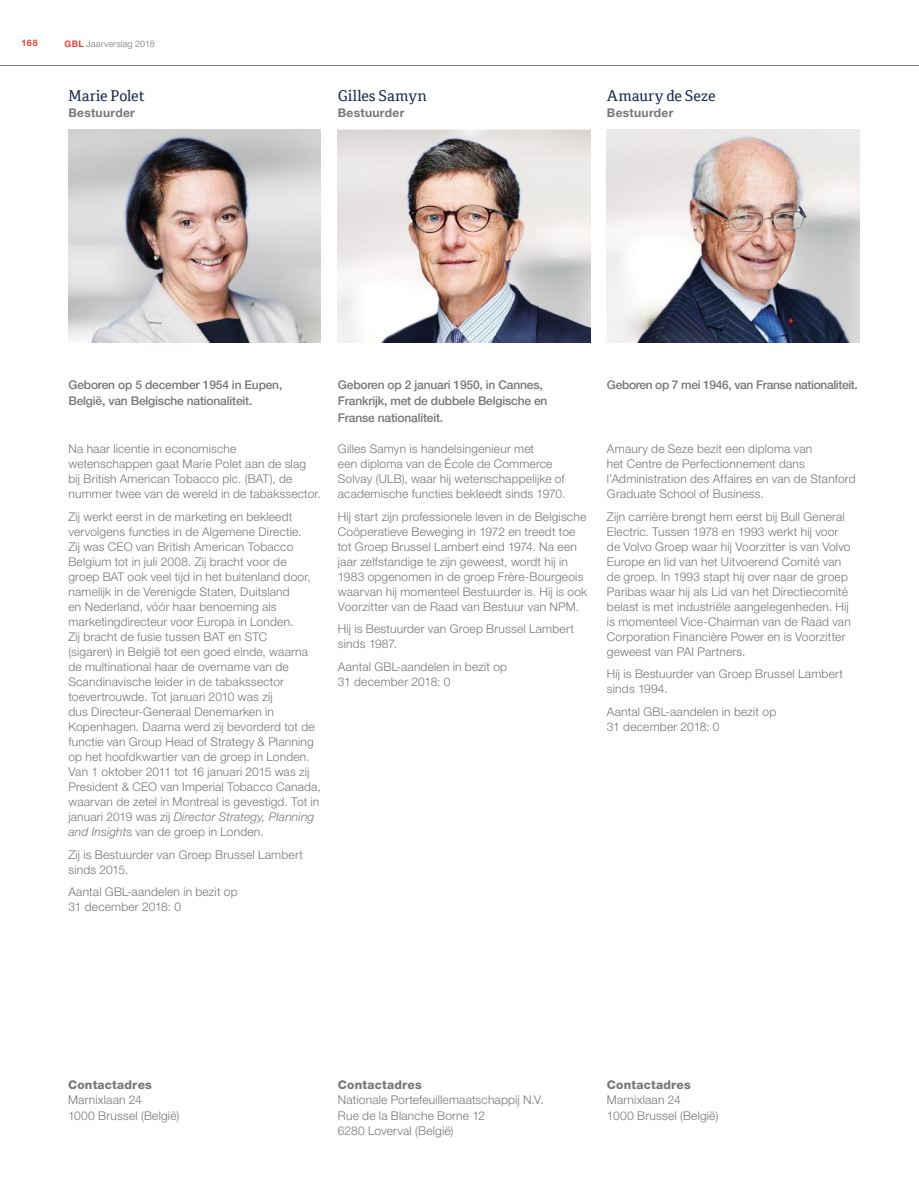
<style>
.page{position:relative;width:919px;height:1187px;background:#fff}
.page>*{position:absolute;margin:0;border:0;box-sizing:border-box;transform-origin:0 0}
.t1{font:15px "Cordale";color:#1b2b4c}
.t2{font:300 12px/15px "Helvetica Neue LT Std";letter-spacing:.015em;color:#76777a}
.t3{font:500 12px/16.5px "Helvetica Neue LT Std";letter-spacing:-.015em;color:#76777a}
.t4{font:800 12px "Helvetica Neue LT Std";letter-spacing:.015em;color:#76777a}
.t5{font:700 12px "Helvetica Neue LT Std";letter-spacing:.025em;color:#76777a}
.t6{font:300 9px "Helvetica Neue LT Std";letter-spacing:.02em;color:#76777a}
.t7{font:700 9px "Helvetica Neue LT Std";color:#e84138}
.s1{font-weight:700;color:#e84138}
.s2{font-style:italic}
</style>
<div class="page">
<img style="left:607px;top:130px;width:252px;height:212px">
<img style="left:68px;top:130px;width:253px;height:212px">
<img style="left:338px;top:130px;width:252px;height:212px">
<hr style="left:0;top:65px;width:918px;height:1px;background:#76777a">
<p class="t7" style="left:21px;top:39px;width:18px">168</p>
<p class="t6" style="left:65px;top:40px;width:92px"><span class="s1">GBL</span> Jaarverslag 2018</p>
<p class="t1" style="left:68px;top:87px;width:78px">Marie Polet</p>
<p class="t5" style="left:68px;top:109px;width:68px">Bestuurder</p>
<p class="t1" style="left:338px;top:87px;width:90px">Gilles Samyn</p>
<p class="t5" style="left:338px;top:109px;width:68px">Bestuurder</p>
<p class="t1" style="left:607px;top:87px;width:110px">Amaury de Seze</p>
<p class="t5" style="left:607px;top:109px;width:68px">Bestuurder</p>
<p class="t3" style="left:68px;top:378px;width:215px">Geboren op 5 december 1954 in Eupen,<br>België, van Belgische nationaliteit.</p>
<p class="t2" style="left:68px;top:443px;width:254px">Na haar licentie in economische wetenschappen gaat Marie Polet aan de slag<br>bij British American Tobacco plc. (BAT), de nummer twee van de wereld in de tabakssector.</p>
<p class="t2" style="left:68px;top:510px;width:254px">Zij werkt eerst in de marketing en bekleedt vervolgens functies in de Algemene Directie.<br>Zij was CEO van British American Tobacco Belgium tot in juli 2008. Zij bracht voor de<br>groep BAT ook veel tijd in het buitenland door, namelijk in de Verenigde Staten, Duitsland<br>en Nederland, vóór haar benoeming als marketingdirecteur voor Europa in Londen.<br>Zij bracht de fusie tussen BAT en STC<br>(sigaren) in België tot een goed einde, waarna de multinational haar de overname van de Scandinavische leider in de tabakssector toevertrouwde. Tot januari 2010 was zij<br>dus Directeur-Generaal Denemarken in Kopenhagen. Daarna werd zij bevorderd tot de functie van Group Head of Strategy &amp; Planning op het hoofdkwartier van de groep in Londen.<br>Van 1 oktober 2011 tot 16 januari 2015 was zij President &amp; CEO van Imperial Tobacco Canada, waarvan de zetel in Montreal is gevestigd. Tot in januari 2019 was zij <span class="s2">Director Strategy, Planning and Insight</span>s van de groep in Londen.</p>
<p class="t2" style="left:68px;top:848px;width:236px">Zij is Bestuurder van Groep Brussel Lambert sinds 2015.</p>
<p class="t2" style="left:68px;top:885px;width:171px">Aantal GBL-aandelen in bezit op<br>31 december 2018: 0</p>
<p class="t3" style="left:338px;top:378px;width:211px">Geboren op 2 januari 1950, in Cannes,<br>Frankrijk, met de dubbele Belgische en<br>Franse nationaliteit.</p>
<p class="t2" style="left:338px;top:443px;width:229px">Gilles Samyn is handelsingenieur met<br>een diploma van de École de Commerce Solvay (ULB), waar hij wetenschappelijke of academische functies bekleedt sinds 1970.</p>
<p class="t2" style="left:338px;top:510px;width:251px">Hij start zijn professionele leven in de Belgische Coöperatieve Beweging in 1972 en treedt toe tot Groep Brussel Lambert eind 1974. Na een jaar zelfstandige te zijn geweest, wordt hij in 1983 opgenomen in de groep Frère-Bourgeois waarvan hij momenteel Bestuurder is. Hij is ook Voorzitter van de Raad van Bestuur van NPM.</p>
<p class="t2" style="left:338px;top:623px;width:237px">Hij is Bestuurder van Groep Brussel Lambert sinds 1987.</p>
<p class="t2" style="left:338px;top:660px;width:171px">Aantal GBL-aandelen in bezit op<br>31 december 2018: 0</p>
<p class="t3" style="left:607px;top:378px;width:252px">Geboren op 7 mei 1946, van Franse nationaliteit.</p>
<p class="t2" style="left:607px;top:443px;width:250px">Amaury de Seze bezit een diploma van<br>het Centre de Perfectionnement dans l’Administration des Affaires en van de Stanford Graduate School of Business.</p>
<p class="t2" style="left:607px;top:510px;width:245px">Zijn carrière brengt hem eerst bij Bull General Electric. Tussen 1978 en 1993 werkt hij voor de Volvo Groep waar hij Voorzitter is van Volvo Europe en lid van het Uitvoerend Comité van de groep. In 1993 stapt hij over naar de groep Paribas waar hij als Lid van het Directiecomité belast is met industriële aangelegenheden. Hij is momenteel Vice-Chairman van de Raad van Corporation Financière Power en is Voorzitter geweest van PAI Partners.</p>
<p class="t2" style="left:607px;top:668px;width:237px">Hij is Bestuurder van Groep Brussel Lambert sinds 1994.</p>
<p class="t2" style="left:607px;top:705px;width:171px">Aantal GBL-aandelen in bezit op<br>31 december 2018: 0</p>
<p class="t4" style="left:68px;top:1080px;width:85px">Contactadres</p>
<p class="t2" style="left:68px;top:1094px;width:113px">Marnixlaan 24<br>1000 Brussel (België)</p>
<p class="t4" style="left:338px;top:1080px;width:85px">Contactadres</p>
<p class="t2" style="left:338px;top:1094px;width:207px">Nationale Portefeuillemaatschappij N.V.<br>Rue de la Blanche Borne 12<br>6280 Loverval (België)</p>
<p class="t4" style="left:607px;top:1080px;width:85px">Contactadres</p>
<p class="t2" style="left:607px;top:1094px;width:113px">Marnixlaan 24<br>1000 Brussel (België)</p>
</div>
